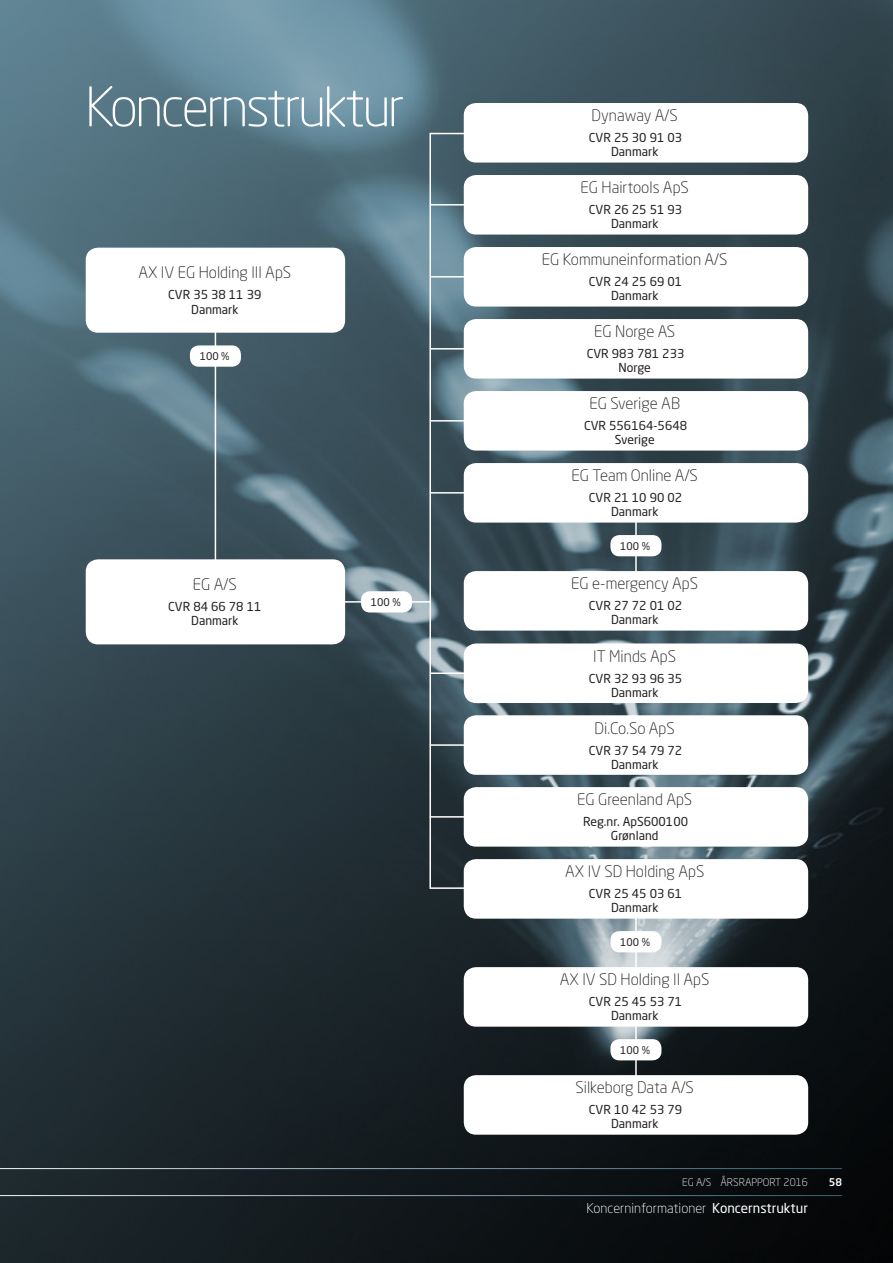
<style>
.page{position:relative;width:893px;height:1263px;background:#fff}
.page>*{position:absolute;margin:0;border:0;box-sizing:border-box;transform-origin:0 0}
.Overskrift{font:300 54px "Neo Sans Std";letter-spacing:-.05em;color:#fff}
.Brødtekst{font:300 15.75px "Neo Sans Std";color:#231f20}
.Brødtekst-2{font:300 13.5px "Neo Sans Std";color:#fff}
.Brødtekst-3{font:12.15px/14px "Neo Sans Std";color:#231f20;text-align:center}
.Brødtekst-4{font:10.5px "Neo Sans Std";color:#231f20}
.Brødtekst-5{font:300 10.5px "Neo Sans Std";color:#fff}
.Brødtekst-6{font:500 10.5px "Neo Sans Std";color:#fff}
.s1{font-weight:400}
</style>
<div class="page">
<img style="left:0;top:0;width:893px;height:1263px">
<hr style="left:0;top:1168px;width:842px;height:1px;background:#fff">
<hr style="left:0;top:1195px;width:842px;height:1px;background:#fff">
<hr style="left:635px;top:889px;width:2px;height:216px;background:#fff">
<hr style="left:635px;top:493px;width:2px;height:108px;background:#fff">
<hr style="left:430px;top:744px;width:89px;height:2px;background:#fff">
<hr style="left:430px;top:816px;width:89px;height:2px;background:#fff">
<div style="left:429px;top:133px;width:91px;height:756px;border:2px solid #fff"></div>
<hr style="left:253px;top:601px;width:178px;height:2px;background:#fff">
<hr style="left:430px;top:348px;width:89px;height:2px;background:#fff">
<hr style="left:430px;top:276px;width:89px;height:2px;background:#fff">
<hr style="left:430px;top:204px;width:89px;height:2px;background:#fff">
<hr style="left:430px;top:420px;width:89px;height:2px;background:#fff">
<hr style="left:430px;top:492px;width:89px;height:2px;background:#fff">
<hr style="left:430px;top:672px;width:89px;height:2px;background:#fff">
<hr style="left:215px;top:290px;width:1px;height:311px;background:#fff">
<div style="left:86px;top:248px;width:259px;height:85px;background:#fff;border-radius:12px"></div>
<div style="left:190px;top:345px;width:51px;height:22px;background:#fff;border-radius:9px"></div>
<div style="left:361px;top:591px;width:51px;height:21px;background:#fff;border-radius:9px"></div>
<div style="left:86px;top:559px;width:259px;height:85px;background:#fff;border-radius:12px"></div>
<div style="left:464px;top:643px;width:344px;height:60px;background:#fff;border-radius:12px"></div>
<div style="left:464px;top:247px;width:344px;height:60px;background:#fff;border-radius:12px"></div>
<div style="left:464px;top:463px;width:344px;height:60px;background:#fff;border-radius:12px"></div>
<div style="left:464px;top:391px;width:344px;height:60px;background:#fff;border-radius:12px"></div>
<div style="left:464px;top:787px;width:344px;height:60px;background:#fff;border-radius:12px"></div>
<div style="left:464px;top:175px;width:344px;height:60px;background:#fff;border-radius:12px"></div>
<div style="left:464px;top:103px;width:344px;height:60px;background:#fff;border-radius:12px"></div>
<div style="left:464px;top:715px;width:344px;height:60px;background:#fff;border-radius:12px"></div>
<div style="left:464px;top:571px;width:344px;height:60px;background:#fff;border-radius:12px"></div>
<div style="left:464px;top:319px;width:344px;height:60px;background:#fff;border-radius:12px"></div>
<div style="left:610px;top:931px;width:51px;height:21px;background:#fff;border-radius:9px"></div>
<div style="left:610px;top:535px;width:51px;height:21px;background:#fff;border-radius:9px"></div>
<div style="left:610px;top:1039px;width:51px;height:21px;background:#fff;border-radius:9px"></div>
<div style="left:464px;top:967px;width:344px;height:60px;background:#fff;border-radius:12px"></div>
<div style="left:464px;top:859px;width:344px;height:60px;background:#fff;border-radius:12px"></div>
<div style="left:464px;top:1075px;width:344px;height:60px;background:#fff;border-radius:12px"></div>
<p class="Overskrift" style="left:85px;top:74px;width:321px">Koncernstruktur</p>
<p class="Brødtekst" style="left:138px;top:263px;width:154px">AX IV EG Holding III ApS</p>
<p class="Brødtekst-3" style="left:168px;top:287px;width:95px">CVR 35 38 11 39</p>
<p class="Brødtekst-3" style="left:191px;top:303px;width:49px">Danmark</p>
<p class="Brødtekst-4" style="left:200px;top:350px;width:31px">100 %</p>
<p class="Brødtekst" style="left:193px;top:575px;width:45px">EG A/S</p>
<p class="Brødtekst-3" style="left:168px;top:600px;width:95px">CVR 84 66 78 11<br>Danmark</p>
<p class="Brødtekst-4" style="left:371px;top:596px;width:31px">100 %</p>
<p class="Brødtekst" style="left:592px;top:106px;width:88px">Dynaway A/S</p>
<p class="Brødtekst-3" style="left:589px;top:131px;width:95px">CVR 25 30 91 03</p>
<p class="Brødtekst-3" style="left:611px;top:145px;width:49px">Danmark</p>
<p class="Brødtekst" style="left:581px;top:178px;width:110px">EG Hairtools ApS</p>
<p class="Brødtekst-3" style="left:589px;top:203px;width:95px">CVR 26 25 51 93</p>
<p class="Brødtekst-3" style="left:611px;top:217px;width:49px">Danmark</p>
<p class="Brødtekst" style="left:542px;top:250px;width:187px">EG Kommuneinformation A/S</p>
<p class="Brødtekst-3" style="left:589px;top:275px;width:95px">CVR 24 25 69 01<br>Danmark</p>
<p class="Brødtekst" style="left:594px;top:322px;width:83px">EG Norge AS</p>
<p class="Brødtekst-3" style="left:587px;top:347px;width:99px">CVR 983 781 233</p>
<p class="Brødtekst-3" style="left:619px;top:361px;width:34px">Norge</p>
<p class="Brødtekst" style="left:589px;top:394px;width:92px">EG Sverige AB</p>
<p class="Brødtekst-3" style="left:584px;top:419px;width:105px">CVR 556164-5648</p>
<p class="Brødtekst-3" style="left:615px;top:433px;width:41px">Sverige</p>
<p class="Brødtekst" style="left:572px;top:466px;width:128px">EG Team Online A/S</p>
<p class="Brødtekst-3" style="left:589px;top:491px;width:95px">CVR 21 10 90 02<br>Danmark</p>
<p class="Brødtekst-4" style="left:620px;top:539px;width:31px">100 %</p>
<p class="Brødtekst" style="left:571px;top:574px;width:128px">EG e-mergency ApS</p>
<p class="Brødtekst-3" style="left:589px;top:599px;width:95px">CVR 27 72 01 02</p>
<p class="Brødtekst-3" style="left:611px;top:613px;width:49px">Danmark</p>
<p class="Brødtekst" style="left:593px;top:647px;width:84px">IT Minds ApS</p>
<p class="Brødtekst-3" style="left:589px;top:671px;width:95px">CVR 32 93 96 35<br>Danmark</p>
<p class="Brødtekst" style="left:595px;top:718px;width:82px">Di.Co.So ApS</p>
<p class="Brødtekst-3" style="left:589px;top:743px;width:95px">CVR 37 54 79 72</p>
<p class="Brødtekst-3" style="left:611px;top:757px;width:49px">Danmark</p>
<p class="Brødtekst" style="left:577px;top:790px;width:117px">EG Greenland ApS</p>
<p class="Brødtekst-3" style="left:583px;top:815px;width:107px">Reg.nr. ApS600100</p>
<p class="Brødtekst-3" style="left:611px;top:829px;width:49px">Grønland</p>
<p class="Brødtekst" style="left:565px;top:862px;width:141px">AX IV SD Holding ApS</p>
<p class="Brødtekst-3" style="left:589px;top:887px;width:95px">CVR 25 45 03 61<br>Danmark</p>
<p class="Brødtekst-4" style="left:620px;top:935px;width:31px">100 %</p>
<p class="Brødtekst" style="left:560px;top:970px;width:151px">AX IV SD Holding II ApS</p>
<p class="Brødtekst-3" style="left:589px;top:995px;width:95px">CVR 25 45 53 71<br>Danmark</p>
<p class="Brødtekst-4" style="left:620px;top:1043px;width:31px">100 %</p>
<p class="Brødtekst" style="left:575px;top:1078px;width:120px">Silkeborg Data A/S</p>
<p class="Brødtekst-3" style="left:589px;top:1103px;width:95px">CVR 10 42 53 79<br>Danmark</p>
<p class="Brødtekst-5" style="left:682px;top:1176px;width:127px">EG A/S ÅRSRAPPORT 2016</p>
<p class="Brødtekst-6" style="left:829px;top:1175px;width:15px">58</p>
<p class="Brødtekst-2" style="left:587px;top:1200px;width:223px">Koncerninformationer <span class="s1">Koncernstruktur</span></p>
</div>
